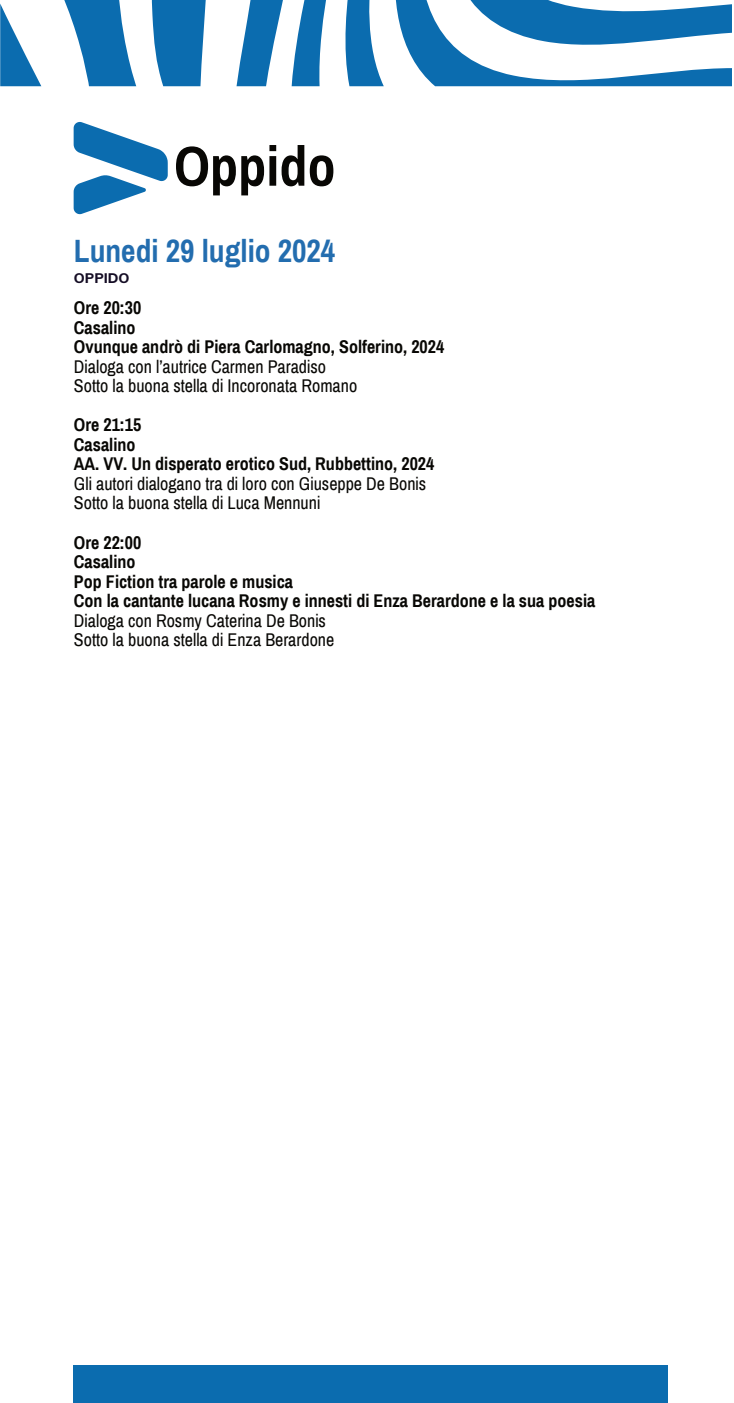
<style>
.page{position:relative;width:734px;height:1403px;background:#fff}
.page>*{position:absolute;margin:0;border:0;box-sizing:border-box;transform-origin:0 0}
.t1{font:56.25px "font 000000002 c 541 bd 2";color:#080704}
.t2{font:31.5px "font 000000002 c 541 bd 2";color:#236daf}
.t3{font:18px/19.6px "font 000000002 c 541 bd 2";color:#080704}
.t4{font:13.95px "font 000000002 c 541 bd 2";color:#150d25}
</style>
<div class="page">
<div style="left:73px;top:1365px;width:594px;height:37px;background:#0b6caf"></div>
<svg style="left:74px;top:122px;width:94px;height:92px"></svg>
<svg style="left:0;top:1px;width:731px;height:86px"></svg>
<h1 class="t1" style="left:174px;top:136px;width:163px">Oppido</h1>
<h2 class="t2" style="left:74px;top:234px;width:263px">Lunedi 29 luglio 2024</h2>
<p class="t4" style="left:74px;top:269px;width:57px">OPPIDO</p>
<p class="t3" style="left:74px;top:298px;width:371px">Ore 20:30<br>Casalino<br>Ovunque andrò di Piera Carlomagno, Solferino, 2024<br>Dialoga con l’autrice Carmen Paradiso<br>Sotto la buona stella di Incoronata Romano</p>
<p class="t3" style="left:74px;top:415px;width:362px">Ore 21:15<br>Casalino<br>AA. VV. Un disperato erotico Sud, Rubbettino, 2024<br>Gli autori dialogano tra di loro con Giuseppe De Bonis<br>Sotto la buona stella di Luca Mennuni</p>
<p class="t3" style="left:74px;top:532px;width:522px">Ore 22:00<br>Casalino<br>Pop Fiction tra parole e musica<br>Con la cantante lucana Rosmy e innesti di Enza Berardone e la sua poesia<br>Dialoga con Rosmy Caterina De Bonis<br>Sotto la buona stella di Enza Berardone</p>
</div>
